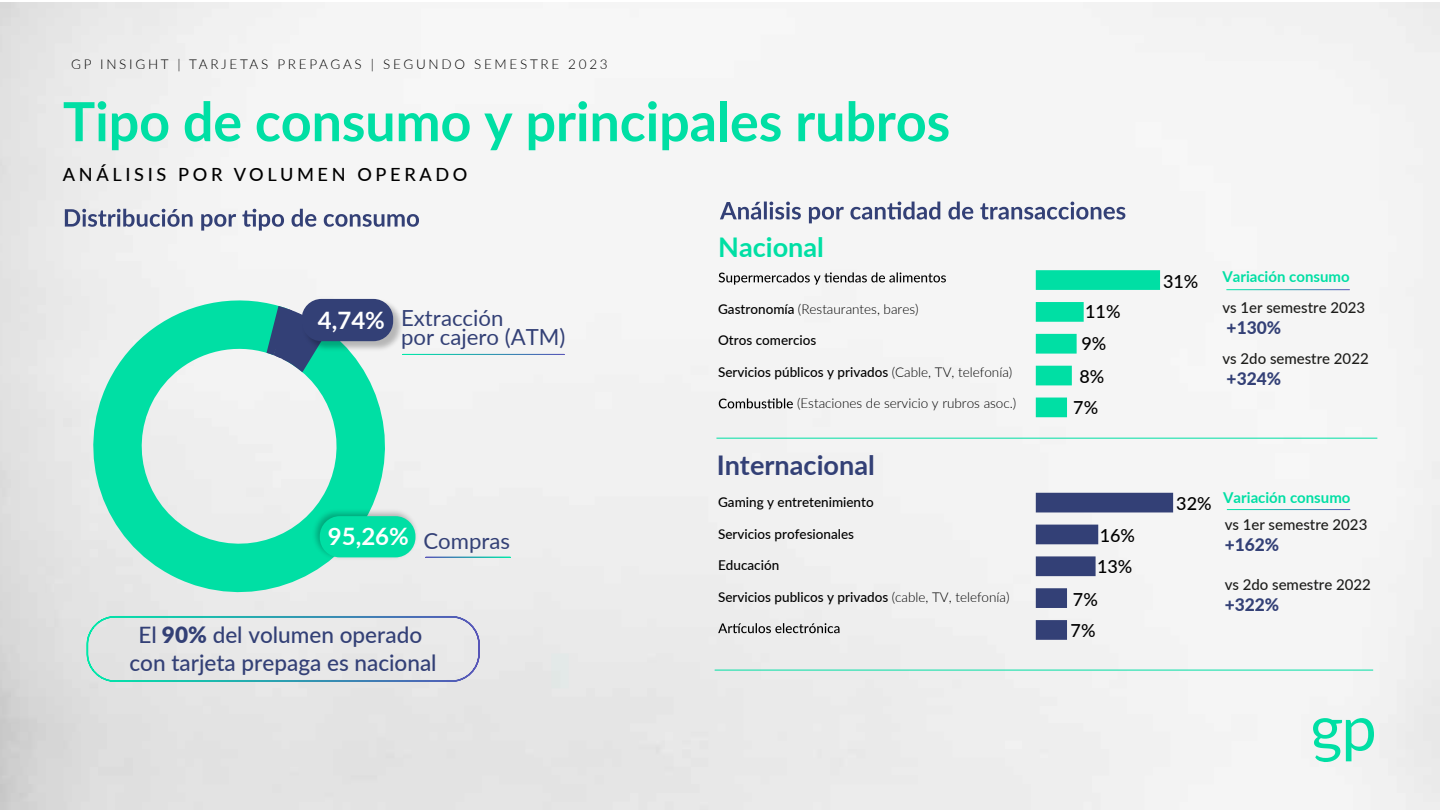
<style>
.page{position:relative;width:1440px;height:810px;background:#fff}
.page>*{position:absolute;margin:0;border:0;box-sizing:border-box;transform-origin:0 0}
.t1{font:700 54px "Lato";letter-spacing:-.005em;color:#00dfa4}
.t2{font:700 27.08px "Lato";color:#334076}
.t3{font:700 27.08px "Lato";color:#00dfa4}
.t4{font:700 24px "Lato";color:#fff}
.t5{font:500 22.58px/27.1px "Lato";color:#334076;text-align:center}
.t6{font:22.2px/19.5px "Lato";color:#334076}
.t7{font:500 18.15px "Lato";letter-spacing:.2em;color:#000}
.t8{font:500 18px/32.5px "Lato";color:#000}
.t9{font:800 17.33px "Lato";color:#334076}
.t10{font:500 15px "Lato";color:#1d1d1b}
.t11{font:700 15px "Lato";color:#00dfa4}
.t12{font:500 13.5px "Lato";color:#000}
.t13{font:300 13.5px "Lato";color:#000}
.t14{font:300 13.5px "Lato";letter-spacing:.2em;color:#000}
.s1{font-weight:900}
.s2{font-weight:500}
.s3{font-weight:300}
</style>
<div class="page">
<img style="left:0;top:3px;width:1440px;height:807px">
<svg style="left:1313px;top:718px;width:61px;height:44px"></svg>
<hr style="left:403px;top:354px;width:161px;height:1px;background:#fff">
<hr style="left:426px;top:557px;width:84px;height:1px;background:#fff">
<svg style="left:73px;top:292px;width:332px;height:321px;fill:#eaeaea"></svg>
<svg style="left:267px;top:306px;width:61px;height:66px"></svg>
<img style="left:309px;top:505px;width:113px;height:59px">
<div style="left:320px;top:516px;width:95px;height:41px;background:#00dfa4;border-radius:20px"></div>
<svg style="left:65px;top:209px;width:354px;height:22px"></svg>
<svg style="left:720px;top:202px;width:405px;height:21px"></svg>
<svg style="left:719px;top:272px;width:227px;height:13px"></svg>
<svg style="left:719px;top:398px;width:74px;height:10px"></svg>
<hr style="left:716px;top:438px;width:661px;height:1px;background:#00dfa4">
<svg style="left:718px;top:623px;width:122px;height:10px"></svg>
<svg style="left:1035px;top:483px;width:138px;height:175px"></svg>
<hr style="left:715px;top:670px;width:658px;height:1px;background:#00dfa4">
<svg style="left:1035px;top:257px;width:125px;height:174px"></svg>
<div style="left:86px;top:615px;width:395px;height:68px;background:#e8e8e8"></div>
<img style="left:299px;top:296px;width:107px;height:58px">
<div style="left:302px;top:299px;width:91px;height:42px;background:#334076;border-radius:20px"></div>
<hr style="left:1226px;top:289px;width:124px;height:1px;background:#fff">
<hr style="left:1227px;top:509px;width:123px;height:1px;background:#fff">
<p class="t14" style="left:71px;top:55px;width:538px">GP INSIGHT | TARJETAS PREPAGAS | SEGUNDO SEMESTRE 2023</p>
<h1 class="t1" style="left:63px;top:82px;width:889px">Tipo de consumo y principales rubros</h1>
<h3 class="t7" style="left:63px;top:162px;width:406px">ANÁLISIS POR VOLUMEN OPERADO</h3>
<h3 class="t4" style="left:318px;top:302px;width:69px">4,74%</h3>
<h3 class="t6" style="left:401px;top:307px;width:166px">Extracción<br>por cajero (ATM)</h3>
<h3 class="t4" style="left:328px;top:518px;width:82px">95,26%</h3>
<h3 class="t6" style="left:423px;top:530px;width:88px">Compras</h3>
<h3 class="t5" style="left:129px;top:621px;width:309px">El <span class="s1">90%</span> del volumen operado con tarjeta prepaga es nacional</h3>
<h2 class="t3" style="left:718px;top:227px;width:107px">Nacional</h2>
<p class="t13" style="left:718px;top:300px;width:202px"><span class="s2">Gastronomía</span> (Restaurantes, bares)</p>
<p class="t12" style="left:718px;top:331px;width:100px">Otros comercios</p>
<p class="t12" style="left:718px;top:362px;width:296px">Servicios públicos y privados <span class="s3">(Cable, TV, telefonía)</span></p>
<p class="t13" style="left:797px;top:394px;width:221px">(Estaciones de servicio y rubros asoc.)</p>
<h2 class="t2" style="left:717px;top:445px;width:160px">Internacional</h2>
<p class="t12" style="left:718px;top:493px;width:157px">Gaming y entretenimiento</p>
<p class="t12" style="left:718px;top:524px;width:137px">Servicios profesionales</p>
<p class="t12" style="left:718px;top:555px;width:63px">Educación</p>
<p class="t12" style="left:718px;top:587px;width:293px">Servicios publicos y privados <span class="s3">(cable, TV, telefonía)</span></p>
<h3 class="t8" style="left:1080px;top:295px;width:43px;text-indent:6px">11%<br>9%<br>8%</h3>
<h3 class="t8" style="left:1073px;top:391px;width:26px">7%</h3>
<h3 class="t8" style="left:1163px;top:264px;width:37px">31%</h3>
<p class="t11" style="left:1222px;top:266px;width:129px">Variación consumo</p>
<p class="t10" style="left:1223px;top:297px;width:144px">vs 1er semestre 2023</p>
<p class="t9" style="left:1227px;top:315px;width:56px">+130%</p>
<p class="t10" style="left:1223px;top:348px;width:148px">vs 2do semestre 2022</p>
<p class="t9" style="left:1227px;top:366px;width:56px">+324%</p>
<h3 class="t8" style="left:1097px;top:519px;width:40px;line-height:30.6px">16%<br>13%</h3>
<h3 class="t8" style="left:1071px;top:583px;width:29px;line-height:31.5px">7%<br>7%</h3>
<h3 class="t8" style="left:1176px;top:486px;width:37px">32%</h3>
<p class="t11" style="left:1223px;top:486px;width:129px">Variación consumo</p>
<p class="t10" style="left:1225px;top:514px;width:144px">vs 1er semestre 2023</p>
<p class="t9" style="left:1225px;top:532px;width:56px">+162%</p>
<p class="t10" style="left:1225px;top:574px;width:148px">vs 2do semestre 2022</p>
<p class="t9" style="left:1225px;top:592px;width:56px">+322%</p>
</div>
